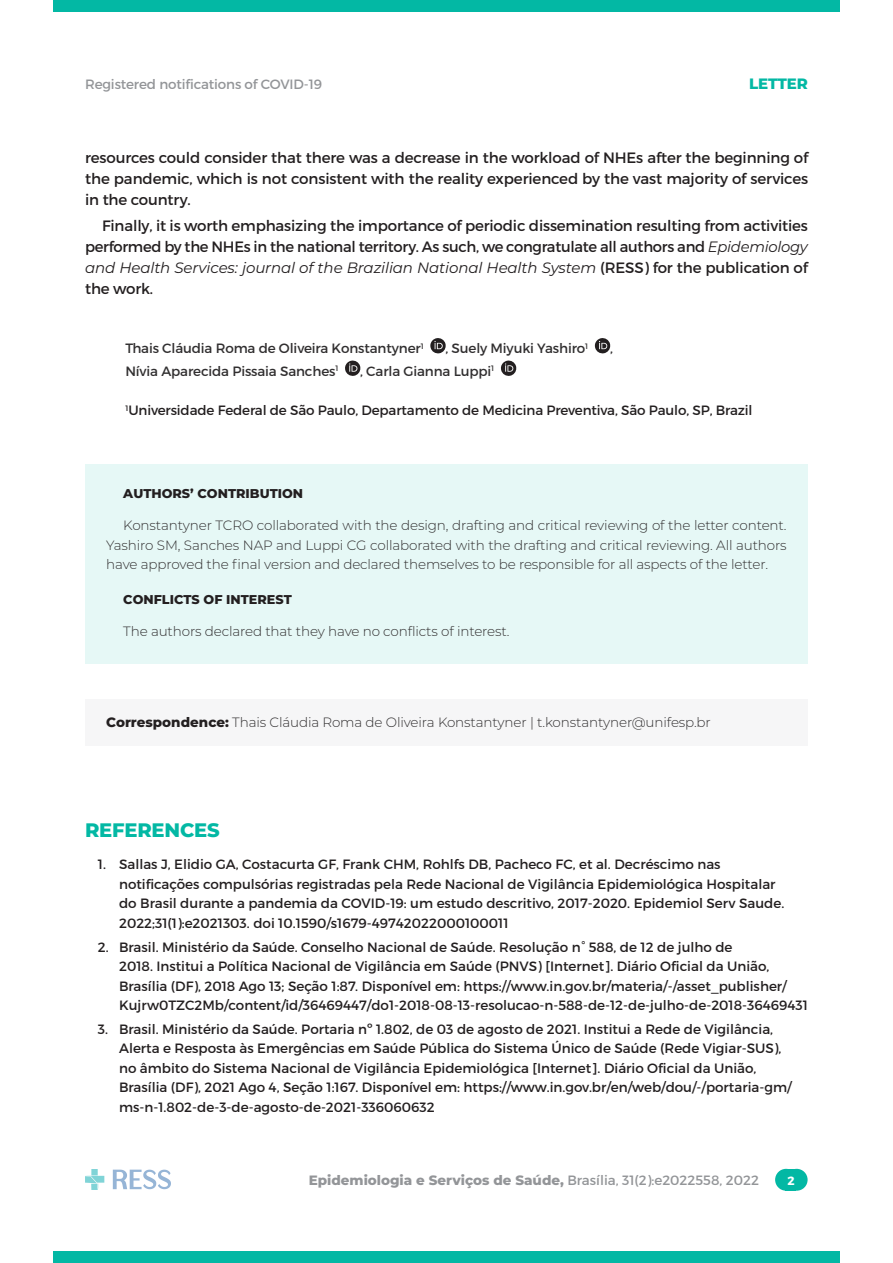
<style>
.page{position:relative;width:893px;height:1263px;background:#fff}
.page>*{position:absolute;margin:0;border:0;box-sizing:border-box;transform-origin:0 0}
.subtitulo{font:800 19.5px "Montserrat";letter-spacing:-.01em;color:#03b8a4}
.texto_nor{font:15px/21px "Montserrat";letter-spacing:-.02em;color:#231f20;text-align:justify}
.t1{font:800 15px "Montserrat";letter-spacing:-.01em;color:#03b8a4}
.autor_descr_1{font:13.5px/19.5px "Montserrat";color:#231f20}
.nor_quadrofinal{font:300 13.5px/19.5px "Montserrat";letter-spacing:-.01em;color:#312f30;text-align:justify}
.autor_1{font:13.5px "Montserrat";letter-spacing:-.01em;color:#312f30}
.nor_resumo{font:300 13.5px "Montserrat";letter-spacing:-.01em;color:#312f30}
.t2{font:800 13.5px "Montserrat";color:#939598}
.t3{font:13.5px "Montserrat";letter-spacing:-.01em;color:#939598}
.subtitulo_quadrofina{font:800 12.75px "Montserrat";color:#231f20}
.t4{font:700 12px "Montserrat";color:#fff}
.s1{font-style:italic}
.s2{font-weight:800;color:#231f20}
.s3{font-weight:400}
</style>
<div class="page">
<div style="left:53px;top:1251px;width:787px;height:12px;background:#03b8a4"></div>
<div style="left:53px;top:0;width:787px;height:11px;background:#03b8a4"></div>
<img style="left:85px;top:1170px;width:85px;height:20px">
<div style="left:775px;top:1169px;width:22px;height:22px;background:#03b8a4;border-radius:50%"></div>
<div style="left:786px;top:1169px;width:22px;height:22px;background:#03b8a4;border-radius:50%"></div>
<div style="left:786px;top:1169px;width:10px;height:22px;background:#03b8a4"></div>
<svg style="left:430px;top:338px;width:16px;height:16px"></svg>
<svg style="left:594px;top:338px;width:16px;height:16px"></svg>
<svg style="left:345px;top:360px;width:15px;height:16px"></svg>
<svg style="left:501px;top:360px;width:15px;height:16px"></svg>
<div style="left:85px;top:465px;width:723px;height:199px;background:#e6f8f6"></div>
<div style="left:85px;top:699px;width:723px;height:47px;background:#f6f6f7"></div>
<p class="t3" style="left:85px;top:76px;width:239px">Registered notifications of COVID-19</p>
<p class="t1" style="left:749px;top:73px;width:60px">LETTER</p>
<p class="texto_nor" style="left:85px;top:147px;width:725px">resources could consider that there was a decrease in the workload of NHEs after the beginning of the pandemic, which is not consistent with the reality experienced by the vast majority of services in the country.</p>
<p class="texto_nor" style="left:85px;top:215px;width:724px;text-indent:17px">Finally, it is worth emphasizing the importance of periodic dissemination resulting from activities performed by the NHEs in the national territory. As such, we congratulate all authors and <span class="s1">Epidemiology and Health Services: journal of the Brazilian National Health System</span> (RESS) for the publication of the work.</p>
<p class="autor_1" style="left:125px;top:340px;width:300px">Thais Cláudia Roma de Oliveira Konstantyner<sup>1</sup></p>
<p class="autor_1" style="left:445px;top:340px;width:144px">, Suely Miyuki Yashiro<sup>1</sup></p>
<p class="autor_1" style="left:610px;top:340px;width:4px">,</p>
<p class="autor_1" style="left:125px;top:363px;width:214px">Nívia Aparecida Pissaia Sanches<sup>1</sup></p>
<p class="autor_1" style="left:360px;top:363px;width:136px">, Carla Gianna Luppi<sup>1</sup></p>
<p class="autor_descr_1" style="left:125px;top:401px;width:629px"><sup>1</sup>Universidade Federal de São Paulo, Departamento de Medicina Preventiva, São Paulo, SP, Brazil</p>
<p class="subtitulo_quadrofina" style="left:123px;top:484px;width:181px">AUTHORS’ CONTRIBUTION</p>
<p class="nor_quadrofinal" style="left:106px;top:515px;width:682px;text-indent:17px">Konstantyner TCRO collaborated with the design, drafting and critical reviewing of the letter content.<br>Yashiro SM, Sanches NAP and Luppi CG collaborated with the drafting and critical reviewing. All authors have approved the final version and declared themselves to be responsible for all aspects of the letter.</p>
<p class="subtitulo_quadrofina" style="left:123px;top:590px;width:170px">CONFLICTS OF INTEREST</p>
<p class="nor_quadrofinal" style="left:123px;top:621px;width:388px">The authors declared that they have no conflicts of interest.</p>
<p class="nor_resumo" style="left:106px;top:713px;width:606px"><span class="s2">Correspondence:</span> Thais Cláudia Roma de Oliveira Konstantyner | t.konstantyner@unifesp.br</p>
<p class="subtitulo" style="left:85px;top:816px;width:136px">REFERENCES</p>
<p class="autor_descr_1" style="left:119px;top:855px;width:667px;text-indent:-21px">1. Sallas J, Elidio GA, Costacurta GF, Frank CHM, Rohlfs DB, Pacheco FC, et al. Decréscimo nas notificações compulsórias registradas pela Rede Nacional de Vigilância Epidemiológica Hospitalar do Brasil durante a pandemia da COVID-19: um estudo descritivo, 2017-2020. Epidemiol Serv Saude.<br>2022;31(1):e2021303. doi 10.1590/s1679-49742022000100011</p>
<p class="autor_descr_1" style="left:119px;top:937px;width:690px;text-indent:-21px">2. Brasil. Ministério da Saúde. Conselho Nacional de Saúde. Resolução n° 588, de 12 de julho de<br>2018. Institui a Política Nacional de Vigilância em Saúde (PNVS) [Internet]. Diário Oficial da União, Brasília (DF), 2018 Ago 13; Seção 1:87. Disponível em: https://www.in.gov.br/materia/-/asset_publisher/ Kujrw0TZC2Mb/content/id/36469447/do1-2018-08-13-resolucao-n-588-de-12-de-julho-de-2018-36469431</p>
<p class="autor_descr_1" style="left:119px;top:1019px;width:674px;text-indent:-21px">3. Brasil. Ministério da Saúde. Portaria nº 1.802, de 03 de agosto de 2021. Institui a Rede de Vigilância, Alerta e Resposta às Emergências em Saúde Pública do Sistema Único de Saúde (Rede Vigiar-SUS), no âmbito do Sistema Nacional de Vigilância Epidemiológica [Internet]. Diário Oficial da União, Brasília (DF), 2021 Ago 4, Seção 1:167. Disponível em: https://www.in.gov.br/en/web/dou/-/portaria-gm/ ms-n-1.802-de-3-de-agosto-de-2021-336060632</p>
<p class="t2" style="left:309px;top:1170px;width:452px">Epidemiologia e Serviços de Saúde, <span class="s3">Brasília, 31(2):e2022558, 2022</span></p>
<p class="t4" style="left:787px;top:1173px;width:9px">2</p>
</div>
